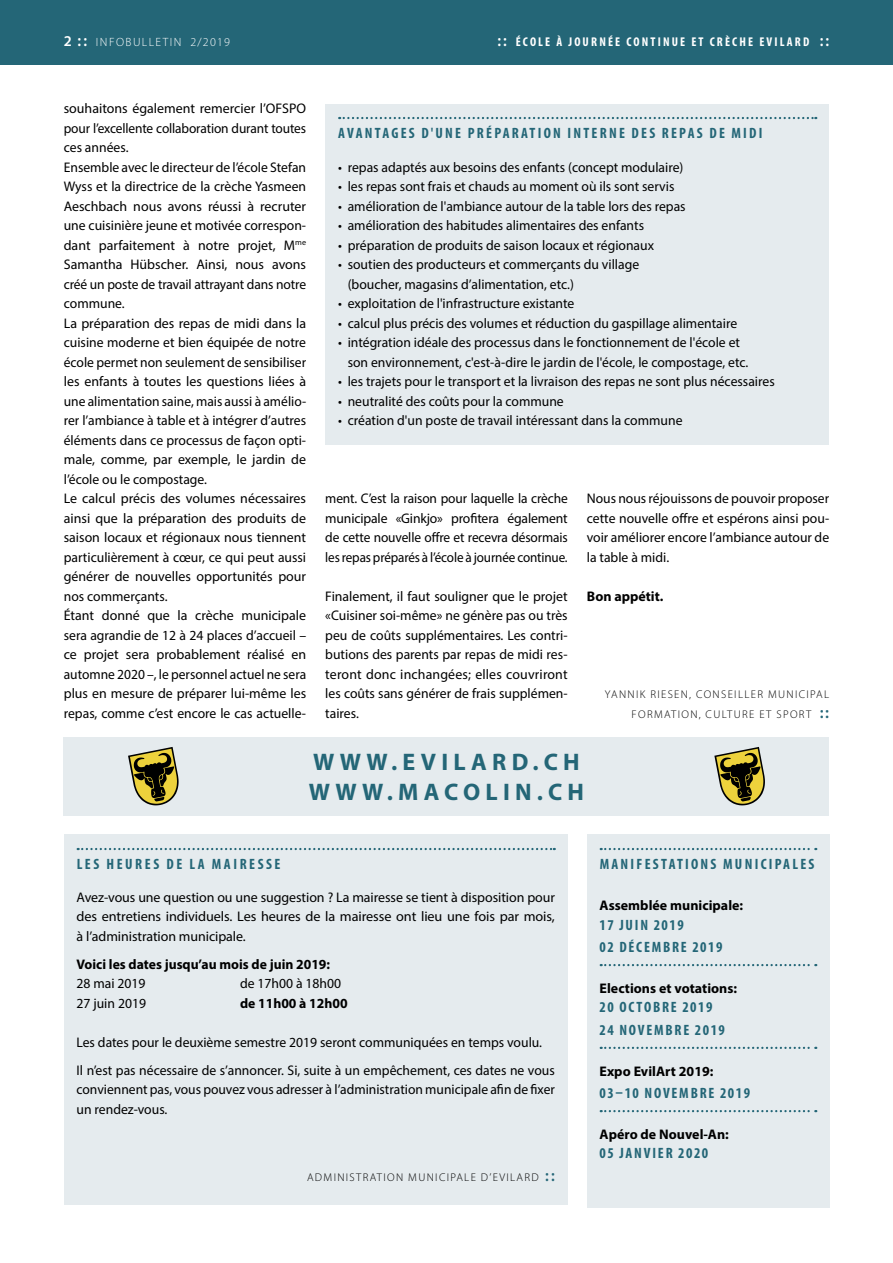
<style>
.page{position:relative;width:893px;height:1263px;background:#fff}
.page>*{position:absolute;margin:0;border:0;box-sizing:border-box;transform-origin:0 0}
.t1{font:700 24px/30px "Myriad Pro";letter-spacing:.22em;color:#246677}
.t2{font:700 condensed 15px/22.5px "Myriad Pro";letter-spacing:.13em;color:#246677}
.t3{font:700 condensed 15px "Myriad Pro";letter-spacing:.15em;color:#246677}
.t4{font:700 condensed 15px "Myriad Pro";letter-spacing:.17em;color:#246677}
.t5{font:13.95px/19.5px "Myriad Pro";color:#000}
.t6{font:13.95px/19.5px "Myriad Pro";color:#000;text-align:justify;scale:.96 1}
.t7{font:700 13.95px "Myriad Pro";color:#000}
.t8{font:700 condensed 12.75px "Myriad Pro";letter-spacing:.17em;color:#fff}
.t9{font:300 12px "Myriad Pro";letter-spacing:.12em;color:#fff}
.t10{font:300 11.25px/19.5px "Myriad Pro";letter-spacing:.12em;color:#000;text-align:right}
.s1{font-weight:600;font-size:15px}
.s2{font-weight:600;font-size:16.5px}
.s3{font-weight:600;font-stretch:normal;font-size:16.5px}
.s4{font-weight:600;font-size:16.5px;color:#246677}
</style>
<div class="page">
<div style="left:0;top:0;width:893px;height:64px;background:#246677"></div>
<div style="left:325px;top:104px;width:504px;height:341px;background:#e5ebee"></div>
<svg style="left:339px;top:117px;width:477px;height:2px"></svg>
<div style="left:587px;top:835px;width:242px;height:373px;background:#e5ebee"></div>
<svg style="left:601px;top:848px;width:215px;height:2px"></svg>
<svg style="left:601px;top:964px;width:215px;height:2px"></svg>
<svg style="left:601px;top:1047px;width:215px;height:2px"></svg>
<svg style="left:601px;top:1110px;width:215px;height:2px"></svg>
<div style="left:64px;top:835px;width:504px;height:370px;background:#e5ebee"></div>
<svg style="left:78px;top:848px;width:477px;height:2px"></svg>
<div style="left:64px;top:737px;width:765px;height:78px;background:#e5ebee"></div>
<svg style="left:128px;top:747px;width:51px;height:59px"></svg>
<svg style="left:714px;top:747px;width:51px;height:59px"></svg>
<p class="t9" style="left:64px;top:35px;width:168px"><span class="s1">2</span> <span class="s2">::</span> INFOBULLETIN 2/2019</p>
<p class="t8" style="left:497px;top:34px;width:333px"><span class="s3">::</span> ÉCOLE À JOURNÉE CONTINUE ET CRÈCHE EVILARD <span class="s3">::</span></p>
<p class="t5" style="left:64px;top:98px;width:244px">souhaitons également remercier l’OFSPO pour l’excellente collaboration durant toutes ces années.<br>Ensemble avec le directeur de l’école Stefan Wyss et la directrice de la crèche Yasmeen Aeschbach nous avons réussi à recruter une cuisinière jeune et motivée correspon&shy;dant parfaitement à notre projet, M<sup>me </sup>Samantha Hübscher. Ainsi, nous avons créé un poste de travail attrayant dans notre commune.<br>La préparation des repas de midi dans la cuisine moderne et bien équipée de notre école permet non seulement de sensibiliser les enfants à toutes les questions liées à une alimentation saine, mais aussi à amélio&shy;rer l’ambiance à table et à intégrer d’autres éléments dans ce processus de façon opti&shy;male, comme, par exemple, le jardin de l’école ou le compostage.<br>Le calcul précis des volumes nécessaires ainsi que la préparation des produits de saison locaux et régionaux nous tiennent particulièrement à cœur, ce qui peut aussi générer de nouvelles opportunités pour nos commerçants.<br>Étant donné que la crèche municipale sera agrandie de 12 à 24 places d’accueil – ce projet sera probablement réalisé en automne 2020 –, le personnel actuel ne sera plus en mesure de préparer lui-même les repas, comme c’est encore le cas actuelle-</p>
<p class="t3" style="left:338px;top:124px;width:426px">AVANTAGES D'UNE PRÉPARATION INTERNE DES REPAS DE MIDI</p>
<p class="t5" style="left:338px;top:157px;width:347px">• repas adaptés aux besoins des enfants (concept modulaire)</p>
<p class="t5" style="left:338px;top:176px;width:338px">• les repas sont frais et chauds au moment où ils sont servis</p>
<p class="t5" style="left:338px;top:196px;width:349px">• amélioration de l'ambiance autour de la table lors des repas</p>
<p class="t5" style="left:338px;top:215px;width:307px">• amélioration des habitudes alimentaires des enfants</p>
<p class="t5" style="left:338px;top:235px;width:318px">• préparation de produits de saison locaux et régionaux</p>
<p class="t5" style="left:348px;top:254px;width:293px;text-indent:-10px">• soutien des producteurs et commerçants du village (boucher, magasins d’alimentation, etc.)</p>
<p class="t5" style="left:338px;top:293px;width:238px">• exploitation de l'infrastructure existante</p>
<p class="t5" style="left:338px;top:313px;width:401px">• calcul plus précis des volumes et réduction du gaspillage alimentaire</p>
<p class="t5" style="left:348px;top:332px;width:402px;text-indent:-10px">• intégration idéale des processus dans le fonctionnement de l'école et son environnement, c'est-à-dire le jardin de l'école, le compostage, etc.</p>
<p class="t5" style="left:338px;top:371px;width:438px">• les trajets pour le transport et la livraison des repas ne sont plus nécessaires</p>
<p class="t5" style="left:338px;top:391px;width:227px">• neutralité des coûts pour la commune</p>
<p class="t5" style="left:338px;top:410px;width:346px">• création d'un poste de travail intéressant dans la commune</p>
<p class="t6" style="left:325px;top:488px;width:254px">ment. C’est la raison pour laquelle la crèche municipale «Ginkjo» profitera également de cette nouvelle offre et recevra désormais les repas préparés à l’école à journée continue.</p>
<p class="t5" style="left:325px;top:586px;width:244px;text-align:justify">Finalement, il faut souligner que le projet «Cuisiner soi-même» ne génère pas ou très peu de coûts supplémentaires. Les contri&shy;butions des parents par repas de midi res&shy;teront donc inchangées; elles couvriront les coûts sans générer de frais supplémen&shy;taires.</p>
<p class="t5" style="left:587px;top:488px;width:244px;text-align:justify">Nous nous réjouissons de pouvoir proposer cette nouvelle offre et espérons ainsi pou&shy;voir améliorer encore l’ambiance autour de la table à midi.</p>
<p class="t7" style="left:587px;top:587px;width:78px">Bon appétit.</p>
<p class="t10" style="left:605px;top:684px;width:226px">YANNIK RIESEN, CONSEILLER MUNICIPAL<br>FORMATION, CULTURE ET SPORT <span class="s4">::</span></p>
<h1 class="t1" style="left:309px;top:746px;width:277px">WWW.EVILARD.CH<br>WWW.MACOLIN.CH</h1>
<p class="t4" style="left:77px;top:855px;width:205px">LES HEURES DE LA MAIRESSE</p>
<p class="t5" style="left:77px;top:887px;width:480px;text-align:justify">Avez-vous une question ou une suggestion ? La mairesse se tient à disposition pour des entretiens individuels. Les heures de la mairesse ont lieu une fois par mois, à l’administration municipale.</p>
<p class="t7" style="left:77px;top:955px;width:255px">Voici les dates jusqu’au mois de juin 2019:</p>
<p class="t5" style="left:77px;top:973px;width:71px">28 mai 2019</p>
<p class="t5" style="left:240px;top:973px;width:103px">de 17h00 à 18h00</p>
<p class="t5" style="left:77px;top:993px;width:71px">27 juin 2019</p>
<p class="t7" style="left:240px;top:994px;width:109px">de 11h00 à 12h00</p>
<p class="t5" style="left:77px;top:1028px;width:480px;line-height:28px">Les dates pour le deuxième semestre 2019 seront communiquées en temps voulu.<br>Il n’est pas nécessaire de s’annoncer. Si, suite à un empêchement, ces dates ne vous</p>
<p class="t5" style="left:77px;top:1079px;width:480px">conviennent pas, vous pouvez vous adresser à l’administration municipale afin de fixer un rendez-vous.</p>
<p class="t10" style="left:307px;top:1167px;width:249px">ADMINISTRATION MUNICIPALE D’EVILARD <span class="s4">::</span></p>
<p class="t3" style="left:600px;top:855px;width:216px">MANIFESTATIONS MUNICIPALES</p>
<p class="t7" style="left:600px;top:896px;width:145px">Assemblée municipale:</p>
<p class="t2" style="left:600px;top:913px;width:124px">17 JUIN 2019<br>02 DÉCEMBRE 2019</p>
<p class="t7" style="left:600px;top:979px;width:139px">Elections et votations:</p>
<p class="t2" style="left:600px;top:996px;width:127px">20 OCTOBRE 2019<br>24 NOVEMBRE 2019</p>
<p class="t7" style="left:600px;top:1062px;width:115px">Expo EvilArt 2019:</p>
<p class="t2" style="left:600px;top:1081px;width:152px">03–10 NOVEMBRE 2019</p>
<p class="t7" style="left:600px;top:1125px;width:131px">Apéro de Nouvel-An:</p>
<p class="t2" style="left:600px;top:1142px;width:110px">05 JANVIER 2020</p>
</div>
